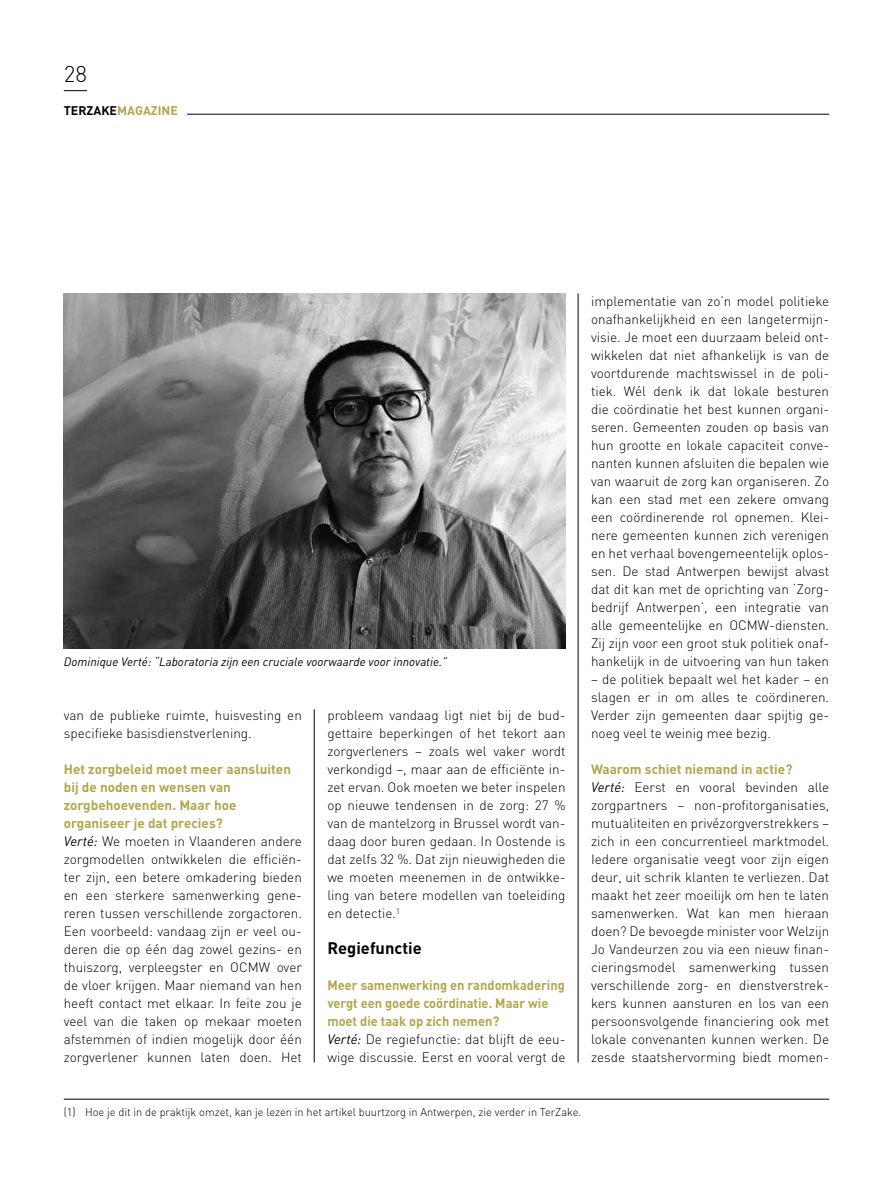
<style>
.page{position:relative;width:893px;height:1191px;background:#fff}
.page>*{position:absolute;margin:0;border:0;box-sizing:border-box;transform-origin:0 0}
.t1{font:300 22.5px "DIN";color:#000}
.t2{font:700 16.5px "DIN";color:#000}
.t3{font:300 13.5px/18px "DIN";color:#000}
.t4{font:700 13.5px/18px "DIN";color:#b2a64f;scale:.95 1}
.t5{font:700 12.45px "DIN";color:#b2a64f}
.t6{font:italic 12px "DIN";color:#000}
.t7{font:300 11.25px "DIN";color:#000}
.s1{color:#000}
.s2{font-weight:700;color:#b2a64f}
.s3{font-weight:400;font-style:italic}
.s4{font-weight:400;font-style:italic;color:#000}
.s5{font-weight:300;color:#000}
</style>
<div class="page">
<svg style="left:64px;top:90px;width:23px;height:1px"></svg>
<hr style="left:187px;top:114px;width:642px;height:1px;background:#000">
<hr style="left:64px;top:1099px;width:765px;height:1px;background:#000">
<img style="left:64px;top:293px;width:502px;height:355px">
<hr style="left:314px;top:709px;width:1px;height:353px;background:#000">
<hr style="left:578px;top:293px;width:1px;height:769px;background:#000">
<h1 class="t1" style="left:64px;top:60px;width:25px">28</h1>
<p class="t5" style="left:64px;top:102px;width:116px"><span class="s1">TERZAKE</span>MAGAZINE</p>
<p class="t6" style="left:64px;top:654px;width:385px">Dominique Verté: “Laboratoria zijn een cruciale voorwaarde voor innovatie.”</p>
<p class="t3" style="left:64px;top:706px;width:240px">van de publieke ruimte, huisvesting en specifieke basisdienstverlening.</p>
<p class="t3" style="left:64px;top:760px;width:240px"><span class="s2">Het zorgbeleid moet meer aansluiten bij de noden en wensen van zorgbehoevenden. Maar hoe organiseer je dat precies?<br></span><span class="s3">Verté:</span> We moeten in Vlaanderen andere zorgmodellen ontwikkelen die efficiën&shy;ter zijn, een betere omkadering bieden en een sterkere samenwerking gene&shy;reren tussen verschillende zorgactoren.<br>Een voorbeeld: vandaag zijn er veel ou&shy;deren die op één dag zowel gezins- en thuiszorg, verpleegster en OCMW over de vloer krijgen. Maar niemand van hen heeft contact met elkaar. In feite zou je veel van die taken op mekaar moeten afstemmen of indien mogelijk door één zorgverlener kunnen laten doen. Het</p>
<p class="t3" style="left:327px;top:706px;width:240px;text-align:justify">probleem vandaag ligt niet bij de bud&shy;gettaire beperkingen of het tekort aan zorgverleners – zoals wel vaker wordt verkondigd –, maar aan de efficiënte in&shy;zet ervan. Ook moeten we beter inspelen op nieuwe tendensen in de zorg: 27 % van de mantelzorg in Brussel wordt van&shy;daag door buren gedaan. In Oostende is dat zelfs 32 %. Dat zijn nieuwigheden die we moeten meenemen in de ontwikke&shy;ling van betere modellen van toeleiding en detectie.<sup>1</sup></p>
<p class="t2" style="left:327px;top:937px;width:96px">Regiefunctie</p>
<p class="t4" style="left:327px;top:976px;width:252px">Meer samenwerking en randomkadering vergt een goede coördinatie. Maar wie moet die taak op zich nemen?<br><span class="s4">Verté:</span> <span class="s5">De regiefunctie: dat blijft de eeu&shy;wige discussie. Eerst en vooral vergt de</span></p>
<p class="t3" style="left:591px;top:292px;width:240px;text-align:justify">implementatie van zo’n model politieke onafhankelijkheid en een langetermijn&shy;visie. Je moet een duurzaam beleid ont&shy;wikkelen dat niet afhankelijk is van de voortdurende machtswissel in de poli&shy;tiek. Wél denk ik dat lokale besturen die coördinatie het best kunnen organi&shy;seren. Gemeenten zouden op basis van hun grootte en lokale capaciteit conve&shy;nanten kunnen afsluiten die bepalen wie van waaruit de zorg kan organiseren. Zo kan een stad met een zekere omvang een coördinerende rol opnemen. Klei&shy;nere gemeenten kunnen zich verenigen en het verhaal bovengemeentelijk oplos&shy;sen. De stad Antwerpen bewijst alvast dat dit kan met de oprichting van ‘Zorg&shy;bedrijf Antwerpen’, een integratie van alle gemeentelijke en OCMW-diensten.<br>Zij zijn voor een groot stuk politiek onaf&shy;hankelijk in de uitvoering van hun taken</p>
<p class="t3" style="left:591px;top:670px;width:240px;text-align:justify">– de politiek bepaalt wel het kader – en slagen er in om alles te coördineren.<br>Verder zijn gemeenten daar spijtig ge&shy;noeg veel te weinig mee bezig.</p>
<p class="t3" style="left:591px;top:760px;width:240px"><span class="s2">Waarom schiet niemand in actie?<br></span><span class="s3">Verté:</span> Eerst en vooral bevinden alle zorgpartners – non-profitorganisaties, mutualiteiten en privézorgverstrekkers – zich in een concurrentieel marktmodel.<br>Iedere organisatie veegt voor zijn eigen deur, uit schrik klanten te verliezen. Dat maakt het zeer moeilijk om hen te laten samenwerken. Wat kan men hieraan doen? De bevoegde minister voor Welzijn Jo Vandeurzen zou via een nieuw finan&shy;cieringsmodel samenwerking tussen verschillende zorg- en dienstverstrek&shy;kers kunnen aansturen en los van een persoonsvolgende financiering ook met lokale convenanten kunnen werken. De zesde staatshervorming biedt momen-</p>
<p class="t7" style="left:64px;top:1105px;width:519px">(1) Hoe je dit in de praktijk omzet, kan je lezen in het artikel buurtzorg in Antwerpen, zie verder in TerZake.</p>
</div>
